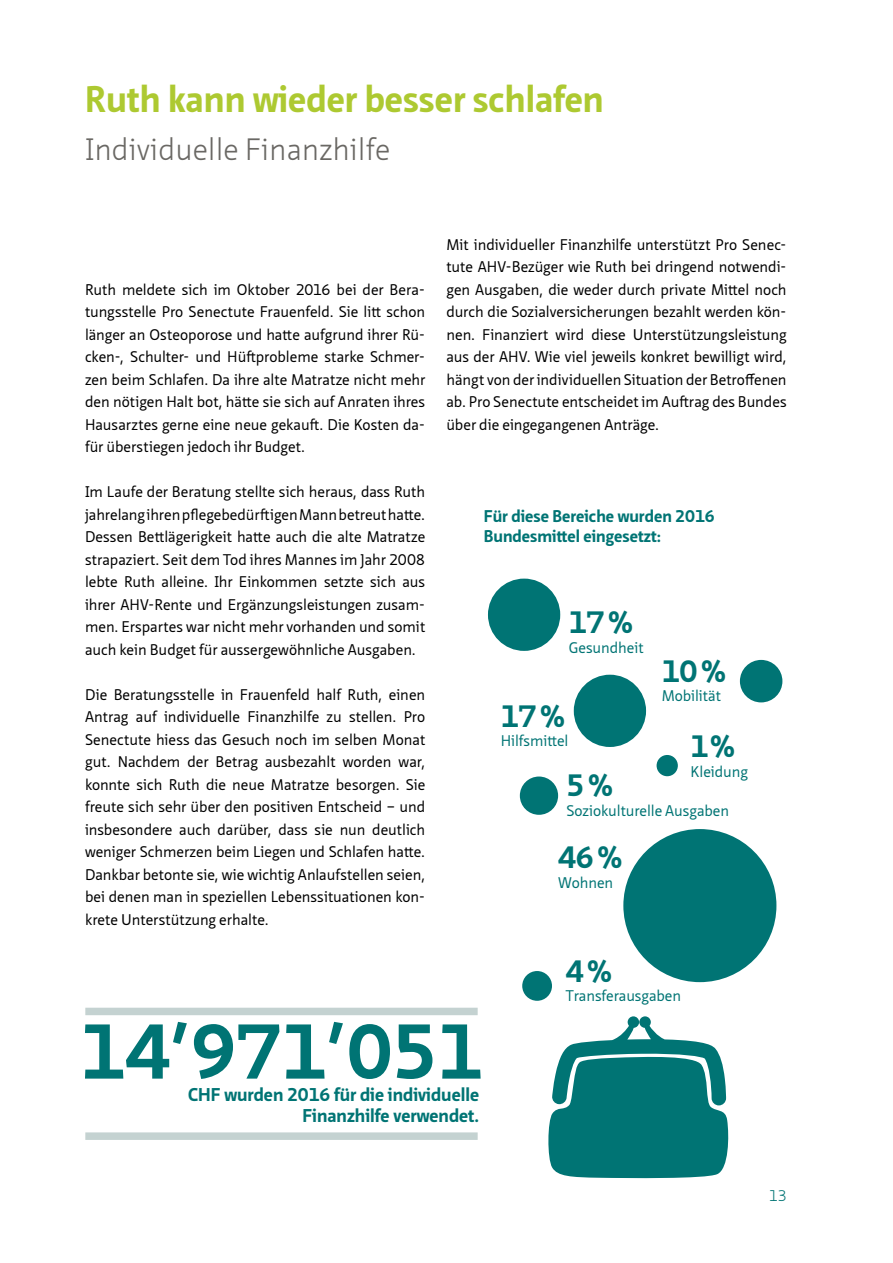
<style>
.page{position:relative;width:893px;height:1263px;background:#fff}
.page>*{position:absolute;margin:0;border:0;box-sizing:border-box;transform-origin:0 0}
.t1{font:700 75.15px "Neue Sans Pro";color:#007474}
.t2{font:700 36px "Neue Sans Pro";color:#adc931}
.t3{font:300 30px "Neue Sans Pro";color:#6a6864}
.t4{font:700 30px "Neue Sans Pro";letter-spacing:-.005em;color:#007474}
.t5{font:700 18px/21.6px "Neue Sans Pro";color:#007474;text-align:right}
.t6{font:700 16.5px/19.8px "Neue Sans Pro";color:#007474}
.t7{font:15px/22.5px "Neue Sans Pro";letter-spacing:-.005em;color:#000;text-align:justify}
.t8{font:15px "Neue Sans Pro";letter-spacing:-.005em;color:#007474}
.t9{font:300 15px "Neue Sans Pro";color:#007474}
</style>
<div class="page">
<svg style="left:548px;top:1016px;width:180px;height:162px"></svg>
<div style="left:623px;top:829px;width:153px;height:153px;background:#007474;border-radius:50%"></div>
<div style="left:657px;top:755px;width:21px;height:21px;background:#007474;border-radius:50%"></div>
<div style="left:522px;top:971px;width:30px;height:30px;background:#007474;border-radius:50%"></div>
<div style="left:574px;top:675px;width:72px;height:72px;background:#007474;border-radius:50%"></div>
<div style="left:488px;top:579px;width:72px;height:72px;background:#007474;border-radius:50%"></div>
<div style="left:520px;top:776px;width:38px;height:39px;background:#007474;border-radius:50%"></div>
<div style="left:740px;top:660px;width:42px;height:42px;background:#007474;border-radius:50%"></div>
<div style="left:85px;top:1132px;width:393px;height:8px;background:#c4d2d1"></div>
<div style="left:85px;top:1008px;width:393px;height:7px;background:#c4d2d1"></div>
<h2 class="t2" style="left:85px;top:76px;width:520px">Ruth kann wieder besser schlafen</h2>
<h3 class="t3" style="left:85px;top:130px;width:307px">Individuelle Finanzhilfe</h3>
<p class="t7" style="left:85px;top:278px;width:342px">Ruth meldete sich im Oktober 2016 bei der Bera&shy;tungsstelle Pro Senectute Frauenfeld. Sie litt schon länger an Osteoporose und hatte aufgrund ihrer Rü&shy;cken-, Schulter- und Hüftprobleme starke Schmer&shy;zen beim Schlafen. Da ihre alte Matratze nicht mehr den nötigen Halt bot, hätte sie sich auf Anraten ihres Hausarztes gerne eine neue gekauft. Die Kosten da&shy;für überstiegen jedoch ihr Budget.</p>
<p class="t7" style="left:85px;top:480px;width:342px">Im Laufe der Beratung stellte sich heraus, dass Ruth jahrelang ihren pflegebedürftigen Mann betreut hatte.<br>Dessen Bettlägerigkeit hatte auch die alte Matratze strapaziert. Seit dem Tod ihres Mannes im Jahr 2008 lebte Ruth alleine. Ihr Einkommen setzte sich aus ihrer AHV-Rente und Ergänzungsleistungen zusam&shy;men. Erspartes war nicht mehr vorhanden und somit auch kein Budget für aussergewöhnliche Ausgaben.</p>
<p class="t7" style="left:85px;top:683px;width:342px">Die Beratungsstelle in Frauenfeld half Ruth, einen Antrag auf individuelle Finanzhilfe zu stellen. Pro Senectute hiess das Gesuch noch im selben Monat gut. Nachdem der Betrag ausbezahlt worden war, konnte sich Ruth die neue Matratze besorgen. Sie freute sich sehr über den positiven Entscheid – und insbesondere auch darüber, dass sie nun deutlich weniger Schmerzen beim Liegen und Schlafen hatte.<br>Dankbar betonte sie, wie wichtig Anlaufstellen seien, bei denen man in speziellen Lebenssituationen kon&shy;krete Unterstützung erhalte.</p>
<p class="t7" style="left:446px;top:233px;width:342px">Mit individueller Finanzhilfe unterstützt Pro Senec&shy;tute AHV-Bezüger wie Ruth bei dringend notwendi&shy;gen Ausgaben, die weder durch private Mittel noch durch die Sozialversicherungen bezahlt werden kön&shy;nen. Finanziert wird diese Unterstützungsleistung aus der AHV. Wie viel jeweils konkret bewilligt wird, hängt von der individuellen Situation der Betroffenen ab. Pro Senectute entscheidet im Auftrag des Bundes über die eingegangenen Anträge.</p>
<p class="t6" style="left:484px;top:506px;width:233px">Für diese Bereiche wurden 2016<br>Bundesmittel eingesetzt:</p>
<h3 class="t4" style="left:569px;top:603px;width:66px">17%</h3>
<p class="t8" style="left:569px;top:638px;width:76px">Gesundheit</p>
<h3 class="t4" style="left:662px;top:651px;width:66px">10%</h3>
<p class="t8" style="left:662px;top:686px;width:61px">Mobilität</p>
<h3 class="t4" style="left:501px;top:697px;width:66px">17%</h3>
<p class="t8" style="left:501px;top:731px;width:69px">Hilfsmittel</p>
<h3 class="t4" style="left:691px;top:727px;width:46px">1%</h3>
<p class="t8" style="left:691px;top:761px;width:59px">Kleidung</p>
<h3 class="t4" style="left:567px;top:766px;width:48px">5%</h3>
<p class="t8" style="left:567px;top:800px;width:164px">Soziokulturelle Ausgaben</p>
<h3 class="t4" style="left:558px;top:838px;width:66px">46%</h3>
<p class="t8" style="left:558px;top:872px;width:57px">Wohnen</p>
<h3 class="t4" style="left:566px;top:951px;width:48px">4%</h3>
<p class="t8" style="left:566px;top:986px;width:117px">Transferausgaben</p>
<h1 class="t1" style="left:80px;top:1003px;width:404px">14’971’051</h1>
<p class="t5" style="left:188px;top:1083px;width:293px">CHF wurden 2016 für die individuelle<br>Finanzhilfe verwendet.</p>
<p class="t9" style="left:769px;top:1186px;width:19px">13</p>
</div>
